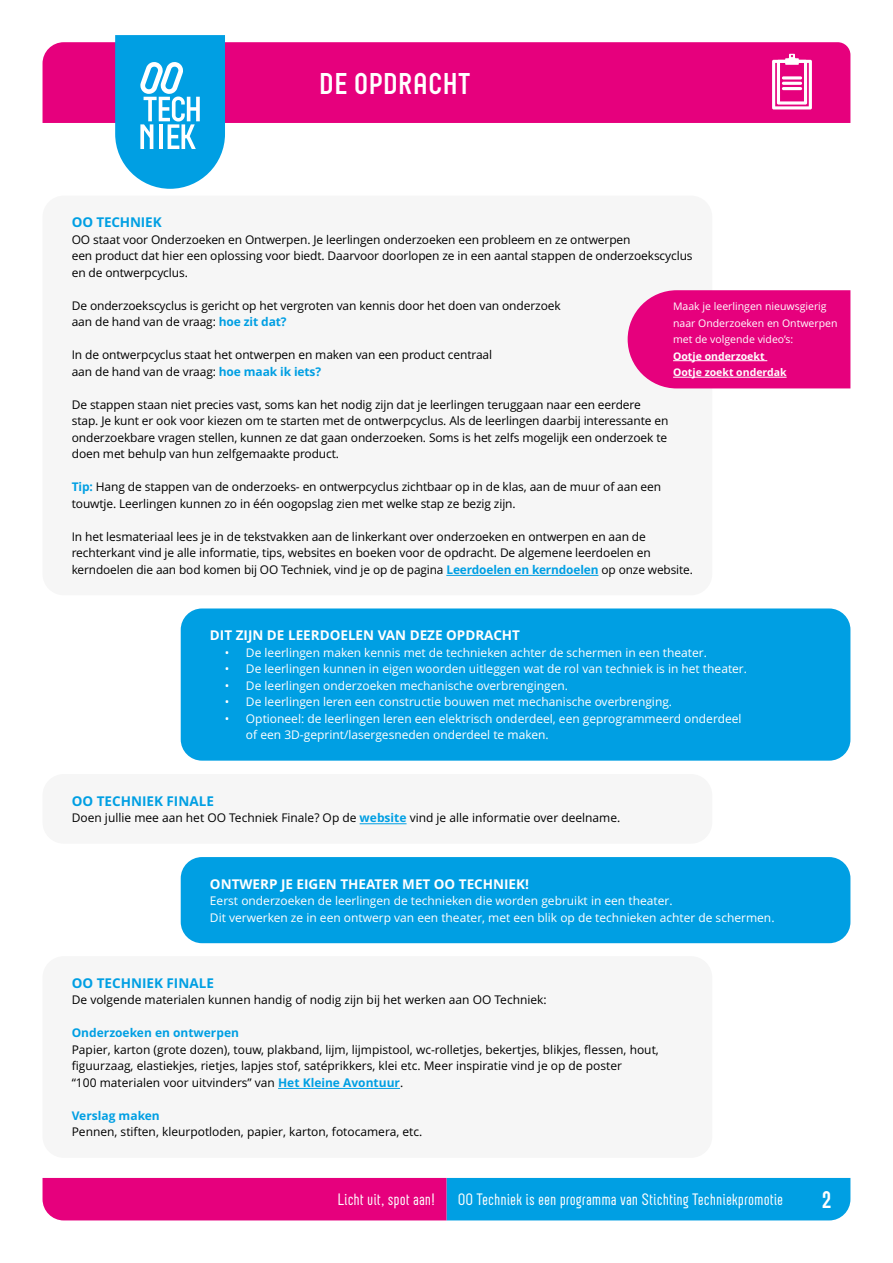
<style>
.page{position:relative;width:893px;height:1263px;background:#fff}
.page>*{position:absolute;margin:0;border:0;box-sizing:border-box;transform-origin:0 0}
.t1{font:700 30px "Neubau";color:#fff}
.t2{font:700 24px "Neubau";color:#fff}
.t3{font:16.5px "Neubau";color:#fff}
.t4{font:700 13.5px "Open Sans";color:#fff}
.t5{font:700 13.5px "Open Sans";color:#009fe3}
.t6{font:12px/16.5px "Open Sans";letter-spacing:-.01em;color:#000}
.t7{font:12px/16.5px "Open Sans";color:#fff}
.t8{font:700 12px "Open Sans";color:#009fe3}
.t9{font:10.5px/16.5px "Open Sans";color:#fff}
.t10{font:700 10.5px/16.5px "Open Sans";color:#fff}
.s1{font-weight:700;color:#009fe3}
</style>
<div class="page">
<div style="left:43px;top:42px;width:807px;height:81px;background:#e6007d"></div>
<svg style="left:115px;top:35px;width:110px;height:154px"></svg>
<svg style="left:43px;top:1178px;width:807px;height:42px;background:#7350b0"></svg>
<svg style="left:772px;top:54px;width:40px;height:55px"></svg>
<div style="left:181px;top:608px;width:669px;height:153px;background:#009fe3;border-radius:21px"></div>
<div style="left:43px;top:196px;width:669px;height:399px;background:#f6f6f6;border-radius:21px"></div>
<hr style="left:446px;top:575px;width:152px;height:1px;background:#009fe3">
<div style="left:628px;top:290px;width:222px;height:98px;background:#e6007d"></div>
<hr style="left:673px;top:360px;width:94px;height:1px;background:#fff">
<hr style="left:673px;top:377px;width:114px;height:1px;background:#fff">
<div style="left:181px;top:857px;width:669px;height:86px;background:#009fe3;border-radius:21px"></div>
<div style="left:43px;top:774px;width:669px;height:70px;background:#f6f6f6;border-radius:21px"></div>
<div style="left:43px;top:956px;width:669px;height:202px;background:#f6f6f6;border-radius:21px"></div>
<hr style="left:360px;top:823px;width:47px;height:1px;background:#009fe3">
<hr style="left:278px;top:1088px;width:122px;height:1px;background:#009fe3">
<h1 class="t1" style="left:319px;top:66px;width:153px">DE OPDRACHT</h1>
<p class="t5" style="left:72px;top:213px;width:91px">OO TECHNIEK</p>
<p class="t6" style="left:72px;top:231px;width:622px">OO staat voor Onderzoeken en Ontwerpen. Je leerlingen onderzoeken een probleem en ze ontwerpen<br>een product dat hier een oplossing voor biedt. Daarvoor doorlopen ze in een aantal stappen de onderzoekscyclus en de ontwerpcyclus.</p>
<p class="t6" style="left:72px;top:297px;width:490px">De onderzoekscyclus is gericht op het vergroten van kennis door het doen van onderzoek aan de hand van de vraag: <span class="s1">hoe zit dat?</span></p>
<p class="t6" style="left:72px;top:346px;width:422px">In de ontwerpcyclus staat het ontwerpen en maken van een product centraal aan de hand van de vraag: <span class="s1">hoe maak ik iets?</span></p>
<p class="t6" style="left:72px;top:396px;width:598px">De stappen staan niet precies vast, soms kan het nodig zijn dat je leerlingen teruggaan naar een eerdere stap. Je kunt er ook voor kiezen om te starten met de ontwerpcyclus. Als de leerlingen daarbij interessante en onderzoekbare vragen stellen, kunnen ze dat gaan onderzoeken. Soms is het zelfs mogelijk een onderzoek te doen met behulp van hun zelfgemaakte product.</p>
<p class="t6" style="left:72px;top:478px;width:591px"><span class="s1">Tip:</span> Hang de stappen van de onderzoeks- en ontwerpcyclus zichtbaar op in de klas, aan de muur of aan een touwtje. Leerlingen kunnen zo in één oogopslag zien met welke stap ze bezig zijn.</p>
<p class="t6" style="left:72px;top:528px;width:623px">In het lesmateriaal lees je in de tekstvakken aan de linkerkant over onderzoeken en ontwerpen en aan de rechterkant vind je alle informatie, tips, websites en boeken voor de opdracht. De algemene leerdoelen en kerndoelen die aan bod komen bij OO Techniek, vind je op de pagina <span class="s1">Leerdoelen en kerndoelen</span> op onze website.</p>
<p class="t9" style="left:673px;top:298px;width:166px">Maak je leerlingen nieuwsgierig naar Onderzoeken en Ontwerpen met de volgende video’s:</p>
<p class="t10" style="left:673px;top:347px;width:115px">Ootje onderzoekt<br>Ootje zoekt onderdak</p>
<p class="t4" style="left:210px;top:626px;width:312px">DIT ZIJN DE LEERDOELEN VAN DEZE OPDRACHT</p>
<p class="t7" style="left:225px;top:644px;width:483px">• De leerlingen maken kennis met de technieken achter de schermen in een theater.</p>
<p class="t7" style="left:225px;top:660px;width:524px">• De leerlingen kunnen in eigen woorden uitleggen wat de rol van techniek is in het theater.</p>
<p class="t7" style="left:225px;top:677px;width:344px">• De leerlingen onderzoeken mechanische overbrengingen.</p>
<p class="t7" style="left:225px;top:693px;width:449px">• De leerlingen leren een constructie bouwen met mechanische overbrenging.</p>
<p class="t7" style="left:246px;top:710px;width:497px;text-indent:-21px">• Optioneel: de leerlingen leren een elektrisch onderdeel, een geprogrammeerd onderdeel of een 3D-geprint/lasergesneden onderdeel te maken.</p>
<p class="t5" style="left:72px;top:791px;width:144px">OO TECHNIEK FINALE</p>
<p class="t6" style="left:72px;top:809px;width:550px">Doen jullie mee aan het OO Techniek Finale? Op de <span class="s1">website</span> vind je alle informatie over deelname.</p>
<p class="t4" style="left:210px;top:874px;width:321px">ONTWERP JE EIGEN THEATER MET OO TECHNIEK!</p>
<p class="t7" style="left:210px;top:892px;width:566px">Eerst onderzoeken de leerlingen de technieken die worden gebruikt in een theater.<br>Dit verwerken ze in een ontwerp van een theater, met een blik op de technieken achter de schermen.</p>
<p class="t5" style="left:72px;top:973px;width:144px">OO TECHNIEK FINALE</p>
<p class="t6" style="left:72px;top:991px;width:476px">De volgende materialen kunnen handig of nodig zijn bij het werken aan OO Techniek:</p>
<p class="t8" style="left:72px;top:1024px;width:169px">Onderzoeken en ontwerpen</p>
<p class="t6" style="left:72px;top:1041px;width:589px">Papier, karton (grote dozen), touw, plakband, lijm, lijmpistool, wc-rolletjes, bekertjes, blikjes, flessen, hout, figuurzaag, elastiekjes, rietjes, lapjes stof, satéprikkers, klei etc. Meer inspiratie vind je op de poster<br>“100 materialen voor uitvinders” van <span class="s1">Het Kleine Avontuur</span>.</p>
<p class="t8" style="left:72px;top:1107px;width:90px">Verslag maken</p>
<p class="t6" style="left:72px;top:1123px;width:352px">Pennen, stiften, kleurpotloden, papier, karton, fotocamera, etc.</p>
<h3 class="t3" style="left:337px;top:1190px;width:99px">Licht uit, spot aan!</h3>
<h3 class="t3" style="left:458px;top:1190px;width:327px">OO Techniek is een programma van Stichting Techniekpromotie</h3>
<h2 class="t2" style="left:821px;top:1186px;width:12px">2</h2>
</div>
